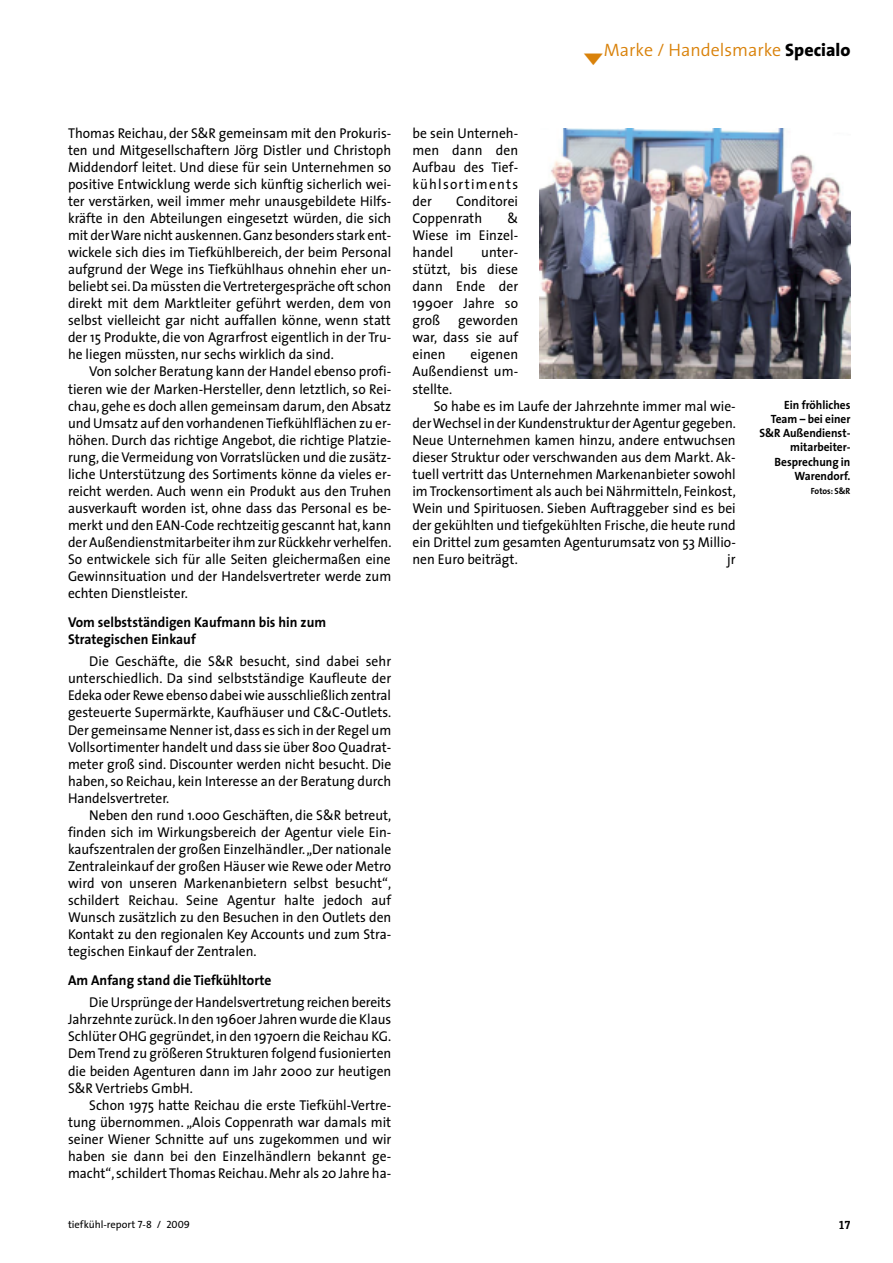
<style>
.page{position:relative;width:893px;height:1263px;background:#fff}
.page>*{position:absolute;margin:0;border:0;box-sizing:border-box;transform-origin:0 0}
.t1{font:300 18px "The Sans";color:#d9820b}
.t2{font:14.25px/17.1px "The Sans";color:#000;text-align:justify;scale:.95 1}
.t3{font:700 14.25px/17.1px "The Sans";color:#000;scale:.95 1}
.t4{font:700 12px/14.2px "The Sans";color:#000;text-align:right;scale:.95 1}
.t5{font:12px "The Serif Bold Caps";color:#000}
.t6{font:10.5px "The Sans";color:#000}
.t7{font:700 9px "The Sans";color:#000;scale:.95 1}
.s1{font-weight:800;color:#000}
.s2{font-family:"The Sans Caps"}
</style>
<div class="page">
<img style="left:539px;top:128px;width:311px;height:250px">
<p class="t1" style="left:604px;top:44px;width:248px">Marke / Handelsmarke <span class="s1">Specialo</span></p>
<p class="t2" style="left:68px;top:126px;width:342px">Thomas Reichau, der S&amp;R gemeinsam mit den Prokuris&shy;ten und Mitgesellschaftern Jörg Distler und Christoph Middendorf leitet. Und diese für sein Unternehmen so positive Entwicklung werde sich künftig sicherlich wei&shy;ter verstärken, weil immer mehr unausgebildete Hilfs&shy;kräfte in den Abteilungen eingesetzt würden, die sich mit der Ware nicht auskennen.Ganz besonders stark ent&shy;wickele sich dies im Tiefkühlbereich, der beim Personal aufgrund der Wege ins Tiefkühlhaus ohnehin eher un&shy;beliebt sei. Da müssten die Vertretergespräche oft schon direkt mit dem Marktleiter geführt werden, dem von selbst vielleicht gar nicht auffallen könne, wenn statt der 15 Produkte, die von Agrarfrost eigentlich in der Tru&shy;he liegen müssten, nur sechs wirklich da sind.</p>
<p class="t2" style="left:68px;top:364px;width:342px;text-indent:21px">Von solcher Beratung kann der Handel ebenso profi&shy;tieren wie der Marken-Hersteller, denn letztlich, so Rei&shy;chau, gehe es doch allen gemeinsam darum, den Absatz und Umsatz auf den vorhandenen Tiefkühlflächen zu er&shy;höhen. Durch das richtige Angebot, die richtige Platzie&shy;rung, die Vermeidung von Vorratslücken und die zusätz&shy;liche Unterstützung des Sortiments könne da vieles er&shy;reicht werden. Auch wenn ein Produkt aus den Truhen ausverkauft worden ist, ohne dass das Personal es be&shy;merkt und den EAN-Code rechtzeitig gescannt hat, kann der Außendienstmitarbeiter ihm zur Rückkehr verhelfen.<br>So entwickele sich für alle Seiten gleichermaßen eine Gewinnsituation und der Handelsvertreter werde zum echten Dienstleister.</p>
<p class="t3" style="left:68px;top:615px;width:273px">Vom selbstständigen Kaufmann bis hin zum<br>Strategischen Einkauf</p>
<p class="t2" style="left:68px;top:654px;width:342px;text-indent:21px">Die Geschäfte, die S&amp;R besucht, sind dabei sehr unterschiedlich. Da sind selbstständige Kaufleute der Edeka oder Rewe ebenso dabei wie ausschließlich zentral gesteuerte Supermärkte, Kaufhäuser und C&amp;C-Outlets.<br>Der gemeinsame Nenner ist, dass es sich in der Regel um Vollsortimenter handelt und dass sie über 800 Quadrat&shy;meter groß sind. Discounter werden nicht besucht. Die haben, so Reichau, kein Interesse an der Beratung durch Handelsvertreter.</p>
<p class="t2" style="left:68px;top:808px;width:342px;text-indent:21px">Neben den rund 1.000 Geschäften, die S&amp;R betreut, finden sich im Wirkungsbereich der Agentur viele Ein&shy;kaufszentralen der großen Einzelhändler.„Der nationale Zentraleinkauf der großen Häuser wie Rewe oder Metro wird von unseren Markenanbietern selbst besucht“, schildert Reichau. Seine Agentur halte jedoch auf Wunsch zusätzlich zu den Besuchen in den Outlets den Kontakt zu den regionalen Key Accounts und zum Stra&shy;tegischen Einkauf der Zentralen.</p>
<p class="t3" style="left:68px;top:973px;width:216px">Am Anfang stand die Tiefkühltorte</p>
<p class="t2" style="left:68px;top:995px;width:342px;text-indent:21px">Die Ursprünge der Handelsvertretung reichen bereits Jahrzehnte zurück. In den 1960er Jahren wurde die Klaus Schlüter OHG gegründet,in den 1970ern die Reichau KG.<br>Dem Trend zu größeren Strukturen folgend fusionierten die beiden Agenturen dann im Jahr 2000 zur heutigen S&amp;R Vertriebs GmbH.</p>
<p class="t2" style="left:68px;top:1097px;width:342px;text-indent:21px">Schon 1975 hatte Reichau die erste Tiefkühl-Vertre&shy;tung übernommen. „Alois Coppenrath war damals mit seiner Wiener Schnitte auf uns zugekommen und wir haben sie dann bei den Einzelhändlern bekannt ge&shy;macht“, schildert Thomas Reichau.Mehr als 20 Jahre ha-</p>
<p class="t2" style="left:412px;top:126px;width:113px">be sein Unterneh&shy;men dann den Aufbau des Tief&shy;kühlsortiments der</p>
<p class="t2" style="left:412px;top:194px;width:113px;text-indent:44px">Conditorei<br>Coppenrath</p>
<p class="t2" style="left:412px;top:211px;width:113px;text-indent:95px">&amp; Wiese im Einzel&shy;handel</p>
<p class="t2" style="left:412px;top:245px;width:113px;text-indent:69px">unter&shy;stützt, bis diese dann Ende der 1990er Jahre so groß</p>
<p class="t2" style="left:412px;top:313px;width:113px;text-indent:46px">geworden war, dass sie auf einen</p>
<p class="t2" style="left:412px;top:347px;width:113px;text-indent:58px">eigenen Außendienst um&shy;stellte.</p>
<p class="t2" style="left:412px;top:399px;width:342px;text-indent:21px">So habe es im Laufe der Jahrzehnte immer mal wie&shy;der Wechsel in der Kundenstruktur der Agentur gegeben.<br>Neue Unternehmen kamen hinzu, andere entwuchsen dieser Struktur oder verschwanden aus dem Markt. Ak&shy;tuell vertritt das Unternehmen Markenanbieter sowohl im Trockensortiment als auch bei Nährmitteln, Feinkost, Wein und Spirituosen. Sieben Auftraggeber sind es bei der gekühlten und tiefgekühlten Frische, die heute rund ein Drittel zum gesamten Agenturumsatz von 53 Millio&shy;nen Euro beiträgt.</p>
<p class="t2" style="left:727px;top:552px;width:10px">jr</p>
<p class="t4" style="left:759px;top:399px;width:97px">Ein fröhliches<br>Team – bei einer<br>S&amp;R Außendienst&shy;mitarbeiter-<br>Besprechung in<br>Warendorf.</p>
<p class="t7" style="left:811px;top:488px;width:43px">Fotos: S&amp;R</p>
<p class="t6" style="left:68px;top:1221px;width:123px">tiefkühl-report <span class="s2">7-8 / 2009</span></p>
<p class="t5" style="left:839px;top:1221px;width:13px">17</p>
</div>
